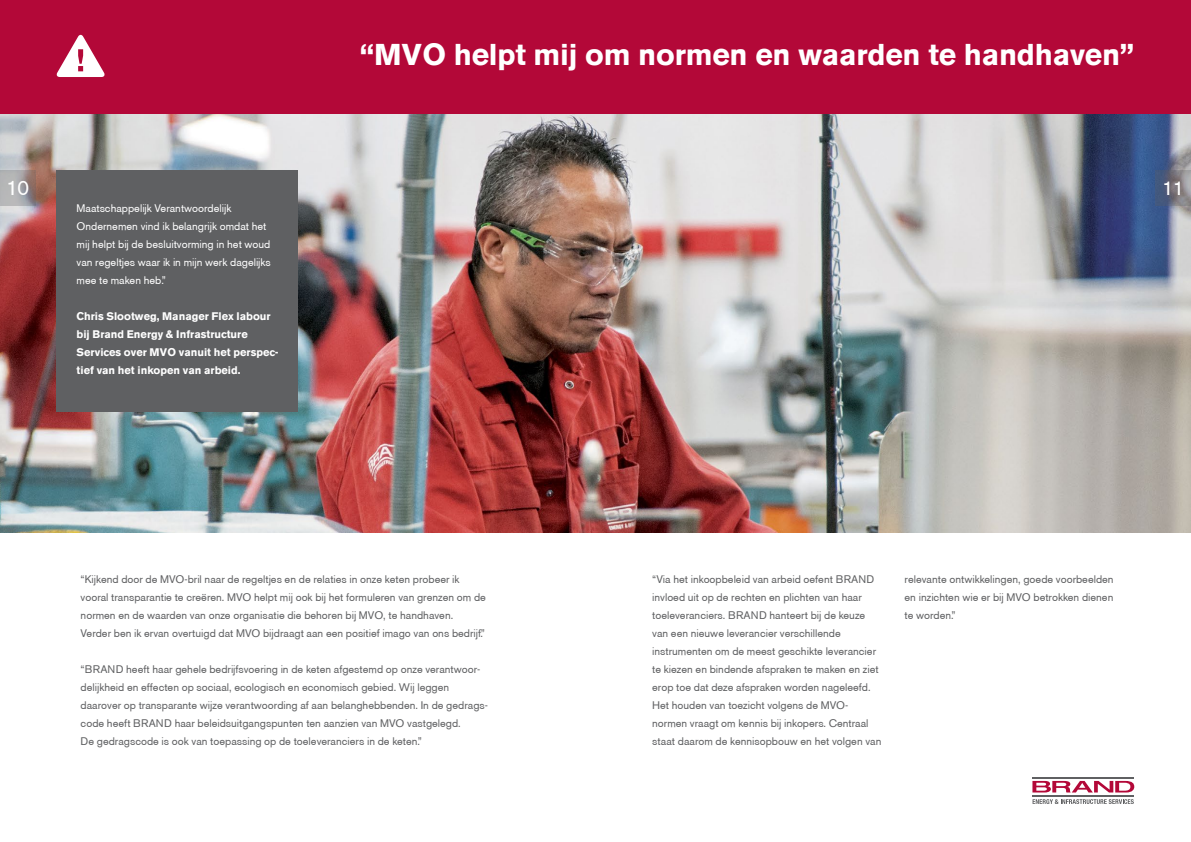
<style>
.page{position:relative;width:1191px;height:842px;background:#fff}
.page>*{position:absolute;margin:0;border:0;box-sizing:border-box;transform-origin:0 0}
.t1{font:700 30px "Berthold Akzidenz Grotesk BE";letter-spacing:-.01em;color:#fff}
.t2{font:21px "Berthold Akzidenz Grotesk BE";color:#fff}
.t3{font:20px "Berthold Akzidenz Grotesk BE";color:#fff}
.t4{font:11px/18px "Berthold Akzidenz Grotesk BE";color:#5f6062}
.t5{font:11px/18px "Berthold Akzidenz Grotesk BE";color:#fff}
.t6{font:700 11px/18px "Berthold Akzidenz Grotesk BE";color:#fff}
</style>
<div class="page">
<img style="left:0;top:113px;width:1191px;height:420px">
<div style="left:0;top:0;width:1191px;height:113px;background:#b30838"></div>
<div style="left:57px;top:170px;width:241px;height:242px;background:#5f6062"></div>
<svg style="left:1032px;top:781px;width:102px;height:11px"></svg>
<hr style="left:1032px;top:777px;width:101px;height:1px;background:#5f6062">
<hr style="left:1032px;top:795px;width:101px;height:2px;background:#5f6062">
<svg style="left:1032px;top:799px;width:101px;height:5px"></svg>
<svg style="left:56px;top:34px;width:49px;height:43px"></svg>
<svg style="left:1155px;top:170px;width:36px;height:36px"></svg>
<svg style="left:0;top:170px;width:35px;height:36px"></svg>
<h1 class="t1" style="left:360px;top:38px;width:776px">“MVO helpt mij om normen en waarden te handhaven”</h1>
<h2 class="t2" style="left:6px;top:176px;width:25px">10</h2>
<h3 class="t3" style="left:1162px;top:176px;width:24px">11</h3>
<p class="t5" style="left:77px;top:199px;width:196px">Maatschappelijk Verantwoordelijk Ondernemen vind ik belangrijk omdat het mij helpt bij de besluitvorming in het woud van regeltjes waar ik in mijn werk dagelijks mee te maken heb.”</p>
<p class="t6" style="left:77px;top:307px;width:204px">Chris Slootweg, Manager Flex labour bij Brand Energy &amp; Infrastructure Services over MVO vanuit het perspec&shy;tief van het inkopen van arbeid.</p>
<p class="t4" style="left:81px;top:570px;width:407px">“Kijkend door de MVO-bril naar de regeltjes en de relaties in onze keten probeer ik vooral transparantie te creëren. MVO helpt mij ook bij het formuleren van grenzen om de normen en de waarden van onze organisatie die behoren bij MVO, te handhaven.<br>Verder ben ik ervan overtuigd dat MVO bijdraagt aan een positief imago van ons bedrijf.”</p>
<p class="t4" style="left:81px;top:660px;width:409px">“BRAND heeft haar gehele bedrijfsvoering in de keten afgestemd op onze verantwoor&shy;delijkheid en effecten op sociaal, ecologisch en economisch gebied. Wij leggen daarover op transparante wijze verantwoording af aan belanghebbenden. In de gedrags&shy;code heeft BRAND haar beleidsuitgangspunten ten aanzien van MVO vastgelegd.<br>De gedragscode is ook van toepassing op de toeleveranciers in de keten.”</p>
<p class="t4" style="left:652px;top:570px;width:231px">“Via het inkoopbeleid van arbeid oefent BRAND invloed uit op de rechten en plichten van haar toeleveranciers. BRAND hanteert bij de keuze van een nieuwe leverancier verschillende instrumenten om de meest geschikte leverancier te kiezen en bindende afspraken te maken en ziet erop toe dat deze afspraken worden nageleefd.<br>Het houden van toezicht volgens de MVO&shy;normen vraagt om kennis bij inkopers. Centraal staat daarom de kennisopbouw en het volgen van</p>
<p class="t4" style="left:904px;top:570px;width:211px;text-align:justify">relevante ontwikkelingen, goede voorbeelden en inzichten wie er bij MVO betrokken dienen te worden.”</p>
</div>
